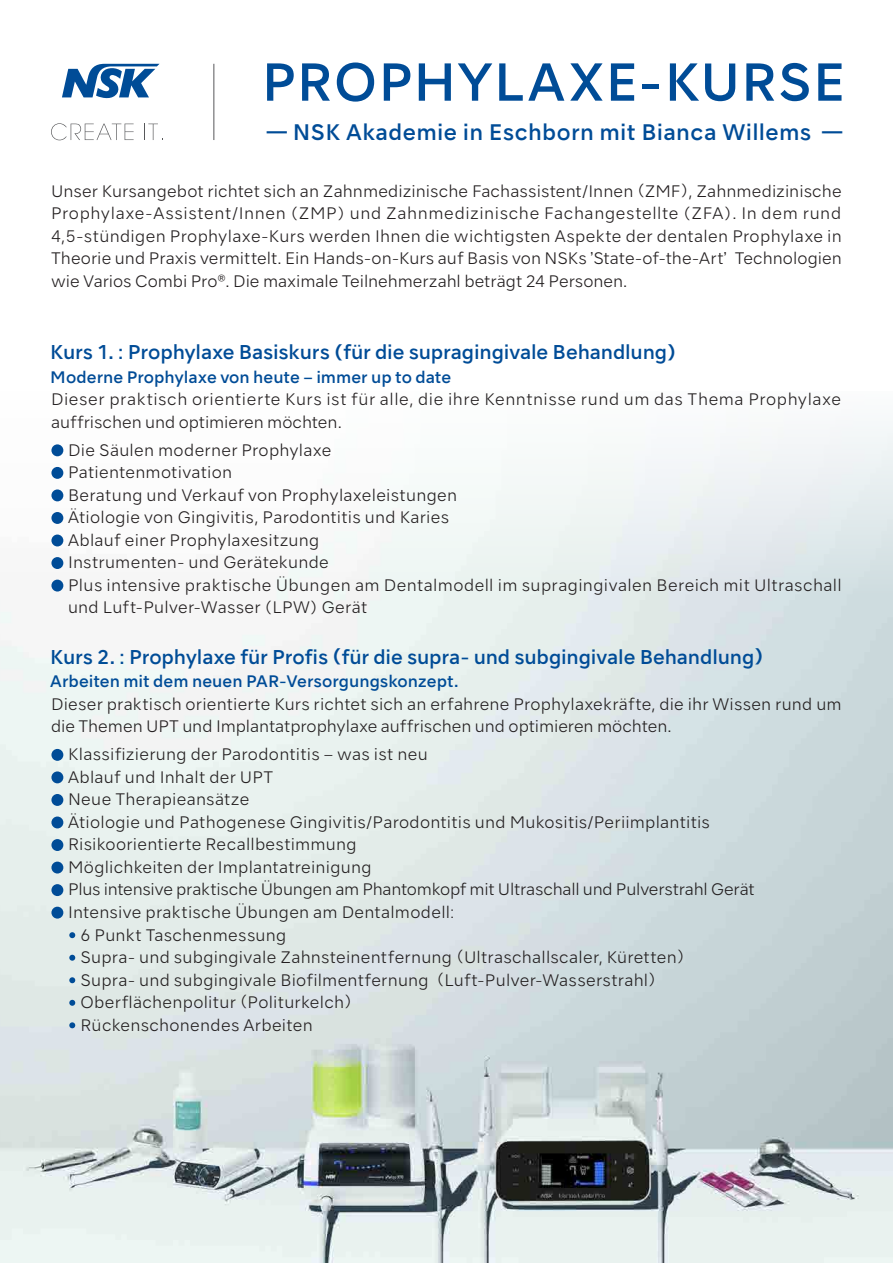
<style>
.page{position:relative;width:893px;height:1263px;background:#fff}
.page>*{position:absolute;margin:0;border:0;box-sizing:border-box;transform-origin:0 0}
.t1{font:500 50.4px "NSKTSREM";letter-spacing:.015em;color:#004c97}
.t2{font:500 21.3px "NSKTSREM";letter-spacing:.015em;color:#004c97}
.t3{font:500 18.9px "NSKTSREM";letter-spacing:-.01em;color:#004c97}
.t4{font:300 15.75px/22.5px "JDC Fontver 15";letter-spacing:.015em;color:#231f20}
.t5{font:300 15.75px/22.5px "JDC Fontver 15";letter-spacing:.035em;color:#231f20}
.t6{font:500 15.75px "NSKTSREM";color:#004c97}
.t7{font:300 15.75px "JDC Fontver 15";letter-spacing:-.01em;color:#231f20}
.s1{font-family:"NSK TSR J B";font-weight:400;font-size:20.25px}
.s2{font-family:"NSK TSR J M";font-weight:400;font-size:15px}
.s3{font-family:"NSK TSR J B";font-weight:400;font-size:18px}
</style>
<div class="page">
<img style="left:0;top:597px;width:893px;height:666px">
<svg style="left:51px;top:426px;width:842px;height:171px"></svg>
<div style="left:51px;top:444px;width:12px;height:12px;background:#004c97;border-radius:50%"></div>
<div style="left:51px;top:467px;width:12px;height:12px;background:#004c97;border-radius:50%"></div>
<div style="left:51px;top:489px;width:12px;height:12px;background:#004c97;border-radius:50%"></div>
<div style="left:51px;top:512px;width:12px;height:12px;background:#004c97;border-radius:50%"></div>
<div style="left:51px;top:534px;width:12px;height:12px;background:#004c97;border-radius:50%"></div>
<div style="left:51px;top:557px;width:12px;height:12px;background:#004c97;border-radius:50%"></div>
<div style="left:51px;top:580px;width:12px;height:11px;background:#004c97;border-radius:50%"></div>
<div style="left:51px;top:749px;width:12px;height:12px;background:#004c97;border-radius:50%"></div>
<div style="left:51px;top:771px;width:12px;height:12px;background:#004c97;border-radius:50%"></div>
<div style="left:51px;top:794px;width:12px;height:12px;background:#004c97;border-radius:50%"></div>
<div style="left:51px;top:816px;width:12px;height:12px;background:#004c97;border-radius:50%"></div>
<div style="left:51px;top:839px;width:12px;height:12px;background:#004c97;border-radius:50%"></div>
<div style="left:51px;top:862px;width:12px;height:11px;background:#004c97;border-radius:50%"></div>
<div style="left:51px;top:884px;width:12px;height:12px;background:#004c97;border-radius:50%"></div>
<div style="left:51px;top:907px;width:12px;height:11px;background:#004c97;border-radius:50%"></div>
<svg style="left:69px;top:932px;width:6px;height:6px"></svg>
<svg style="left:69px;top:955px;width:6px;height:6px"></svg>
<svg style="left:69px;top:977px;width:6px;height:6px"></svg>
<svg style="left:69px;top:1000px;width:6px;height:6px"></svg>
<svg style="left:69px;top:1022px;width:6px;height:6px"></svg>
<svg style="left:51px;top:123px;width:83px;height:17px"></svg>
<svg style="left:144px;top:124px;width:19px;height:16px"></svg>
<svg style="left:62px;top:64px;width:98px;height:35px"></svg>
<hr style="left:213px;top:64px;width:1px;height:76px;background:#57585a">
<h1 class="t1" style="left:262px;top:48px;width:585px">PROPHYLAXE-KURSE</h1>
<h2 class="t2" style="left:267px;top:118px;width:577px"><span class="s1">―</span> NSK Akademie in Eschborn mit Bianca Willems <span class="s1">―</span></h2>
<p class="t4" style="left:51px;top:180px;width:792px;text-align:justify">Unser Kursangebot richtet sich an Zahnmedizinische Fachassistent/Innen <span class="s2">（</span>ZMF<span class="s2">）</span>, Zahnmedizinische Prophylaxe-Assistent/Innen <span class="s2">（</span>ZMP<span class="s2">）</span>und Zahnmedizinische Fachangestellte <span class="s2">（</span>ZFA<span class="s2">）</span>. In dem rund 4,5-stündigen Prophylaxe-Kurs werden Ihnen die wichtigsten Aspekte der dentalen Prophylaxe in Theorie und Praxis vermittelt. Ein Hands-on-Kurs auf Basis von NSKs <span class="s2">’</span>State-of-the-Art<span class="s2">’</span>Technologien wie Varios Combi Pro®. Die maximale Teilnehmerzahl beträgt 24 Personen.</p>
<p class="t3" style="left:50px;top:339px;width:636px">Kurs 1. : Prophylaxe Basiskurs <span class="s3">（</span>für die supragingivale Behandlung<span class="s3">）</span></p>
<p class="t6" style="left:50px;top:366px;width:402px">Moderne Prophylaxe von heute – immer up to date</p>
<p class="t5" style="left:51px;top:388px;width:792px">Dieser praktisch orientierte Kurs ist für alle, die ihre Kenntnisse rund um das Thema Prophylaxe auffrischen und optimieren möchten.</p>
<p class="t4" style="left:68px;top:439px;width:775px">Die Säulen moderner Prophylaxe<br>Patientenmotivation<br>Beratung und Verkauf von Prophylaxeleistungen<br>Ätiologie von Gingivitis, Parodontitis und Karies<br>Ablauf einer Prophylaxesitzung<br>Instrumenten- und Gerätekunde<br>Plus intensive praktische Übungen am Dentalmodell im supragingivalen Bereich mit Ultraschall und Luft-Pulver-Wasser <span class="s2">（</span>LPW<span class="s2">）</span>Gerät</p>
<p class="t3" style="left:50px;top:644px;width:724px">Kurs 2. : Prophylaxe für Profis <span class="s3">（</span>für die supra- und subgingivale Behandlung<span class="s3">）</span></p>
<p class="t6" style="left:50px;top:671px;width:410px">Arbeiten mit dem neuen PAR-Versorgungskonzept.</p>
<p class="t4" style="left:51px;top:693px;width:792px">Dieser praktisch orientierte Kurs richtet sich an erfahrene Prophylaxekräfte, die ihr Wissen rund um die Themen UPT und Implantatprophylaxe auffrischen und optimieren möchten.</p>
<p class="t4" style="left:68px;top:743px;width:361px">Klassifizierung der Parodontitis – was ist neu</p>
<p class="t4" style="left:68px;top:766px;width:207px">Ablauf und Inhalt der UPT</p>
<p class="t4" style="left:68px;top:788px;width:183px">Neue Therapieansätze</p>
<p class="t4" style="left:68px;top:811px;width:643px">Ätiologie und Pathogenese Gingivitis/Parodontitis und Mukositis/Periimplantitis</p>
<p class="t4" style="left:68px;top:833px;width:290px">Risikoorientierte Recallbestimmung</p>
<p class="t4" style="left:68px;top:856px;width:305px">Möglichkeiten der Implantatreinigung</p>
<p class="t7" style="left:68px;top:879px;width:688px">Plus intensive praktische Übungen am Phantomkopf mit Ultraschall und Pulverstrahl Gerät</p>
<p class="t4" style="left:68px;top:901px;width:388px">Intensive praktische Übungen am Dentalmodell:</p>
<p class="t4" style="left:80px;top:923px;width:208px">6 Punkt Taschenmessung</p>
<p class="t4" style="left:80px;top:946px;width:613px">Supra- und subgingivale Zahnsteinentfernung <span class="s2">（</span>Ultraschallscaler, Küretten<span class="s2">）</span></p>
<p class="t4" style="left:80px;top:968px;width:585px">Supra- und subgingivale Biofilmentfernung <span class="s2">（</span>Luft-Pulver-Wasserstrahl<span class="s2">）</span></p>
<p class="t4" style="left:80px;top:991px;width:281px">Oberflächenpolitur <span class="s2">（</span>Politurkelch<span class="s2">）</span></p>
<p class="t4" style="left:80px;top:1013px;width:234px">Rückenschonendes Arbeiten</p>
</div>
